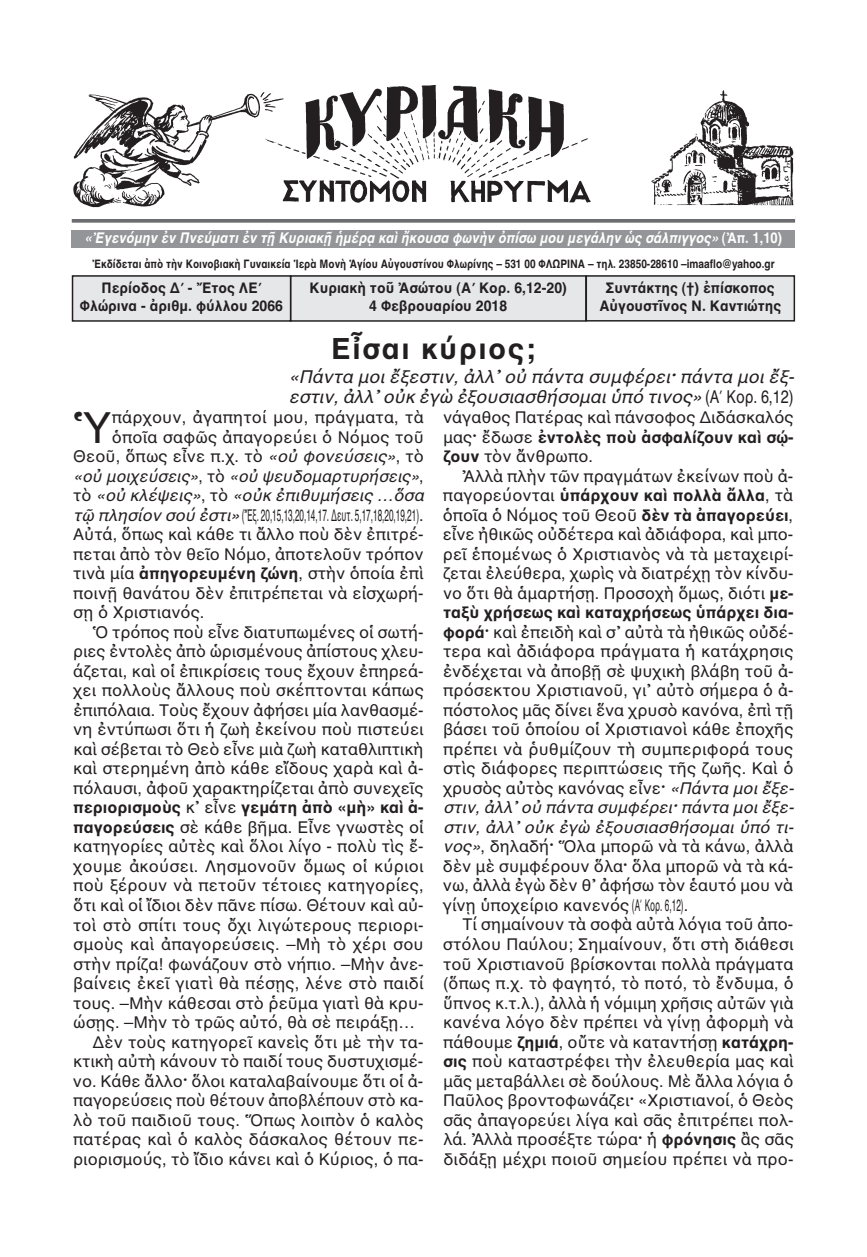
<style>
.page{position:relative;width:867px;height:1257px;background:#fff}
.page>*{position:absolute;margin:0;border:0;box-sizing:border-box;transform-origin:0 0}
.t1{font:43.5px "AL Helvetica";color:#231f20}
.t2{font:700 30px "AL Helvetica";letter-spacing:.05em;color:#231f20}
.t3{font:italic 18px/19.5px "AL Helvetica";color:#231f20}
.t4{font:16.5px "AL Helvetica";color:#231f20}
.t5{font:italic 16.5px "AL Helvetica";color:#231f20}
.t6{font:700 16.5px "AL Helvetica";color:#231f20}
.t7{font:16.5px "AL Helvetica";color:#231f20;scale:.5 1}
.t8{font:700 15px/18px "AL Helvetica";color:#231f20;text-align:center;scale:.95 1}
.t9{font:italic 700 15px "AL Helvetica";color:#fff;scale:.88 1}
.t10{font:700 12px "AL Helvetica";color:#231f20;scale:.85 1}
.s1{font-style:normal}
.s2{font-weight:700}
.s3{font-style:italic}
.s4{font-weight:400}
</style>
<div class="page">
<div style="left:291px;top:277px;width:294px;height:43px;background:#e6e7e9"></div>
<div style="left:290px;top:275px;width:296px;height:47px;border:2px solid #231f20"></div>
<div style="left:73px;top:277px;width:217px;height:43px;background:#e6e7e9"></div>
<div style="left:72px;top:275px;width:219px;height:47px;border:2px solid #231f20"></div>
<div style="left:587px;top:277px;width:206px;height:43px;background:#e6e7e9"></div>
<div style="left:585px;top:275px;width:210px;height:46px;border:2px solid #231f20"></div>
<svg style="left:72px;top:219px;width:723px;height:4px;background:#78797c"></svg>
<div style="left:72px;top:230px;width:723px;height:18px;background:#939598"></div>
<img style="left:73px;top:85px;width:721px;height:123px">
<p class="t9" style="left:85px;top:229px;width:794px">«Ἐγενόμην ἐν Πνεύματι ἐν τῇ Κυριακῇ ἡμέρᾳ καὶ ἤκουσα φωνὴν ὀπίσω μου μεγάλην ὡς σάλπιγγος» <span class="s1">(Ἀπ. 1,10)</span></p>
<p class="t10" style="left:92px;top:257px;width:804px">Ἐκδίδεται ἀπὸ τὴν Κοινοβιακὴ Γυναικεία Ἱερὰ Μονὴ Ἁγίου Αὐγουστίνου Φλωρίνης – 531 00 ΦΛΩΡΙΝΑ – τηλ. 23850-28610 –imaaflo@yahoo.gr</p>
<p class="t8" style="left:80px;top:279px;width:215px">Περίοδος Δ΄ - Ἔτος ΛΕ΄<br>Φλώρινα - ἀριθμ. φύλλου 2066</p>
<p class="t8" style="left:599px;top:279px;width:193px">Συντάκτης (†) ἐπίσκοπος<br>Αὐγουστῖνος Ν. Καντιώτης</p>
<p class="t2" style="left:331px;top:331px;width:206px">Εἶσαι κύριος;</p>
<p class="t3" style="left:289px;top:367px;width:506px">«Πάντα μοι ἔξεστιν, ἀλλ᾿ οὐ πάντα συμφέρει<span class="s2">·</span> πάντα μοι ἔξ&shy;εστιν, ἀλλ᾿ οὐκ ἐγὼ ἐξουσιασθήσομαι ὑπό τινος» <span class="s1">(Α΄ Κορ. 6,12)</span></p>
<p class="t8" style="left:309px;top:279px;width:272px">Κυριακὴ τοῦ Ἀσώτου (Α΄ Κορ. 6,12-20)<br>4 Φεβρουαρίου 2018</p>
<p class="t1" style="left:73px;top:402px;width:40px">Ὑ</p>
<p class="t4" style="left:112px;top:408px;width:313px">πάρχουν, ἀγαπητοί μου, πράγματα, τὰ</p>
<p class="t4" style="left:112px;top:427px;width:313px">ὁποῖα σαφῶς ἀπαγορεύει ὁ Νόμος τοῦ</p>
<p class="t4" style="left:73px;top:447px;width:352px">Θεοῦ, ὅπως εἶνε π.χ. τὸ <span class="s3">«οὐ φονεύσεις»</span>, τὸ</p>
<p class="t5" style="left:73px;top:466px;width:352px">«οὐ μοιχεύσεις»<span class="s1">, τὸ</span> «οὐ ψευδομαρτυρήσεις»<span class="s1">,</span></p>
<p class="t5" style="left:73px;top:486px;width:352px"><span class="s1">τὸ</span> «οὐ κλέψεις»<span class="s1">, τὸ</span> «οὐκ ἐπιθυμήσεις …ὅσα</p>
<p class="t7" style="left:73px;top:505px;width:702px"><span class="s3">τῷ πλησίον σού ἐστι»</span>(Ἔξ. 20,15,13,20,14,17. Δευτ. 5,17,18,20,19,21).</p>
<p class="t4" style="left:73px;top:525px;width:352px">Αὐτά, ὅπως καὶ κάθε τι ἄλλο ποὺ δὲν ἐπιτρέ-</p>
<p class="t4" style="left:73px;top:544px;width:352px">πεται ἀπὸ τὸν θεῖο Νόμο, ἀποτελοῦν τρόπον</p>
<p class="t4" style="left:73px;top:564px;width:352px">τινὰ μία <span class="s2">ἀπηγορευμένη ζώνη</span>, στὴν ὁποία ἐπὶ</p>
<p class="t4" style="left:73px;top:583px;width:352px">ποινῇ θανάτου δὲν ἐπιτρέπεται νὰ εἰσχωρή-</p>
<p class="t4" style="left:73px;top:603px;width:133px">σῃ ὁ Χριστιανός.</p>
<p class="t4" style="left:93px;top:622px;width:332px">Ὁ τρόπος ποὺ εἶνε διατυπωμένες οἱ σωτή-</p>
<p class="t4" style="left:73px;top:642px;width:352px">ριες ἐντολὲς ἀπὸ ὡρισμένους ἀπίστους χλευ-</p>
<p class="t4" style="left:73px;top:661px;width:352px">άζεται, καὶ οἱ ἐπικρίσεις τους ἔχουν ἐπηρεά-</p>
<p class="t4" style="left:73px;top:681px;width:352px">χει πολλοὺς ἄλλους ποὺ σκέπτονται κάπως</p>
<p class="t4" style="left:73px;top:700px;width:352px">ἐπιπόλαια. Τοὺς ἔχουν ἀφήσει μία λανθασμέ-</p>
<p class="t4" style="left:73px;top:720px;width:352px">νη ἐντύπωσι ὅτι ἡ ζωὴ ἐκείνου ποὺ πιστεύει</p>
<p class="t4" style="left:73px;top:739px;width:352px">καὶ σέβεται τὸ Θεὸ εἶνε μιὰ ζωὴ καταθλιπτικὴ</p>
<p class="t4" style="left:73px;top:759px;width:352px">καὶ στερημένη ἀπὸ κάθε εἴδους χαρὰ καὶ ἀ-</p>
<p class="t4" style="left:73px;top:778px;width:352px">πόλαυσι, ἀφοῦ χαρακτηρίζεται ἀπὸ συνεχεῖς</p>
<p class="t6" style="left:73px;top:798px;width:352px">περιορισμοὺς <span class="s4">κ᾽ εἶνε</span> γεμάτη ἀπὸ «μὴ» καὶ ἀ-</p>
<p class="t4" style="left:73px;top:817px;width:352px"><span class="s2">παγορεύσεις</span> σὲ κάθε βῆμα. Εἶνε γνωστὲς οἱ</p>
<p class="t4" style="left:73px;top:837px;width:352px">κατηγορίες αὐτὲς καὶ ὅλοι λίγο - πολὺ τὶς ἔ-</p>
<p class="t4" style="left:73px;top:856px;width:352px">χουμε ἀκούσει. Λησμονοῦν ὅμως οἱ κύριοι</p>
<p class="t4" style="left:73px;top:876px;width:352px">ποὺ ξέρουν νὰ πετοῦν τέτοιες κατηγορίες,</p>
<p class="t4" style="left:73px;top:895px;width:352px">ὅτι καὶ οἱ ἴδιοι δὲν πᾶνε πίσω. Θέτουν καὶ αὐ-</p>
<p class="t4" style="left:73px;top:915px;width:352px">τοὶ στὸ σπίτι τους ὄχι λιγώτερους περιορι-</p>
<p class="t4" style="left:73px;top:934px;width:352px">σμοὺς καὶ ἀπαγορεύσεις. –Μὴ τὸ χέρι σου</p>
<p class="t4" style="left:73px;top:954px;width:352px">στὴν πρίζα! φωνάζουν στὸ νήπιο. –Μὴν ἀνε-</p>
<p class="t4" style="left:73px;top:973px;width:352px">βαίνεις ἐκεῖ γιατὶ θὰ πέσῃς, λένε στὸ παιδί</p>
<p class="t4" style="left:73px;top:993px;width:352px">τους. –Μὴν κάθεσαι στὸ ῥεῦμα γιατὶ θὰ κρυ-</p>
<p class="t4" style="left:73px;top:1012px;width:343px">ώσῃς. –Μὴν τὸ τρῶς αὐτό, θὰ σὲ πειράξῃ…</p>
<p class="t4" style="left:92px;top:1032px;width:332px">Δὲν τοὺς κατηγορεῖ κανεὶς ὅτι μὲ τὴν τα-</p>
<p class="t4" style="left:73px;top:1051px;width:352px">κτικὴ αὐτὴ κάνουν τὸ παιδί τους δυστυχισμέ-</p>
<p class="t4" style="left:73px;top:1071px;width:352px">νο. Κάθε ἄλλο<span class="s2">·</span> ὅλοι καταλαβαίνουμε ὅτι οἱ ἀ-</p>
<p class="t4" style="left:73px;top:1090px;width:352px">παγορεύσεις ποὺ θέτουν ἀποβλέπουν στὸ κα-</p>
<p class="t4" style="left:73px;top:1110px;width:352px">λὸ τοῦ παιδιοῦ τους. Ὅπως λοιπὸν ὁ καλὸς</p>
<p class="t4" style="left:73px;top:1129px;width:352px">πατέρας καὶ ὁ καλὸς δάσκαλος θέτουν πε-</p>
<p class="t4" style="left:73px;top:1149px;width:352px">ριορισμούς, τὸ ἴδιο κάνει καὶ ὁ Κύριος, ὁ πα-</p>
<p class="t4" style="left:443px;top:408px;width:352px">νάγαθος Πατέρας καὶ πάνσοφος Διδάσκαλός</p>
<p class="t6" style="left:443px;top:427px;width:352px"><span class="s4">μας</span>· <span class="s4">ἔδωσε</span> ἐντολὲς ποὺ ἀσφαλίζουν καὶ σῴ-</p>
<p class="t4" style="left:443px;top:447px;width:151px"><span class="s2">ζουν</span> τὸν ἄνθρωπο.</p>
<p class="t4" style="left:462px;top:466px;width:332px">Ἀλλὰ πλὴν τῶν πραγμάτων ἐκείνων ποὺ ἀ-</p>
<p class="t6" style="left:443px;top:486px;width:351px"><span class="s4">παγορεύονται</span> ὑπάρχουν καὶ πολλὰ ἄλλα<span class="s4">, τὰ</span></p>
<p class="t4" style="left:442px;top:505px;width:352px">ὁποῖα ὁ Νόμος τοῦ Θεοῦ <span class="s2">δὲν τὰ ἀπαγορεύει</span>,</p>
<p class="t4" style="left:442px;top:525px;width:352px">εἶνε ἠθικῶς οὐδέτερα καὶ ἀδιάφορα, καὶ μπο-</p>
<p class="t4" style="left:443px;top:544px;width:352px">ρεῖ ἑπομένως ὁ Χριστιανὸς νὰ τὰ μεταχειρί-</p>
<p class="t4" style="left:443px;top:564px;width:352px">ζεται ἐλεύθερα, χωρὶς νὰ διατρέχῃ τὸν κίνδυ-</p>
<p class="t4" style="left:443px;top:583px;width:352px">νο ὅτι θὰ ἁμαρτήσῃ. Προσοχὴ ὅμως, διότι <span class="s2">με-</span></p>
<p class="t6" style="left:443px;top:603px;width:352px">ταξὺ χρήσεως καὶ καταχρήσεως ὑπάρχει δια-</p>
<p class="t4" style="left:443px;top:622px;width:352px"><span class="s2">φορά·</span> καὶ ἐπειδὴ καὶ σ᾽ αὐτὰ τὰ ἠθικῶς οὐδέ-</p>
<p class="t4" style="left:443px;top:642px;width:352px">τερα καὶ ἀδιάφορα πράγματα ἡ κατάχρησις</p>
<p class="t4" style="left:443px;top:661px;width:352px">ἐνδέχεται νὰ ἀποβῇ σὲ ψυχικὴ βλάβη τοῦ ἀ-</p>
<p class="t4" style="left:443px;top:681px;width:352px">πρόσεκτου Χριστιανοῦ, γι᾽ αὐτὸ σήμερα ὁ ἀ-</p>
<p class="t4" style="left:443px;top:700px;width:352px">πόστολος μᾶς δίνει ἕνα χρυσὸ κανόνα, ἐπὶ τῇ</p>
<p class="t4" style="left:443px;top:720px;width:352px">βάσει τοῦ ὁποίου οἱ Χριστιανοὶ κάθε ἐποχῆς</p>
<p class="t4" style="left:443px;top:739px;width:352px">πρέπει νὰ ῥυθμίζουν τὴ συμπεριφορά τους</p>
<p class="t4" style="left:443px;top:759px;width:352px">στὶς διάφορες περιπτώσεις τῆς ζωῆς. Καὶ ὁ</p>
<p class="t4" style="left:443px;top:778px;width:352px">χρυσὸς αὐτὸς κανόνας εἶνε<span class="s2">·</span> <span class="s3">«Πάντα μοι ἔξε-</span></p>
<p class="t5" style="left:443px;top:798px;width:352px">στιν, ἀλλ᾿ οὐ πάντα συμφέρει<span class="s2">·</span> πάντα μοι ἔξε-</p>
<p class="t5" style="left:443px;top:817px;width:352px">στιν, ἀλλ᾿ οὐκ ἐγὼ ἐξουσιασθήσομαι ὑπό τι-</p>
<p class="t4" style="left:443px;top:837px;width:352px"><span class="s3">νος»</span>, δηλαδή<span class="s2">·</span> Ὅλα μπορῶ νὰ τὰ κάνω, ἀλλὰ</p>
<p class="t4" style="left:443px;top:856px;width:352px">δὲν μὲ συμφέρουν ὅλα<span class="s2">·</span> ὅλα μπορῶ νὰ τὰ κά-</p>
<p class="t4" style="left:443px;top:876px;width:352px">νω, ἀλλὰ ἐγὼ δὲν θ᾽ ἀφήσω τὸν ἑαυτό μου νὰ</p>
<p class="t4" style="left:443px;top:895px;width:247px">γίνῃ ὑποχείριο κανενός (Α΄ Κορ. 6,12).</p>
<p class="t4" style="left:462px;top:915px;width:332px">Τί σημαίνουν τὰ σοφὰ αὐτὰ λόγια τοῦ ἀπο-</p>
<p class="t4" style="left:443px;top:934px;width:352px">στόλου Παύλου; Σημαίνουν, ὅτι στὴ διάθεσι</p>
<p class="t4" style="left:443px;top:954px;width:352px">τοῦ Χριστιανοῦ βρίσκονται πολλὰ πράγματα</p>
<p class="t4" style="left:443px;top:973px;width:352px">(ὅπως π.χ. τὸ φαγητό, τὸ ποτό, τὸ ἔνδυμα, ὁ</p>
<p class="t4" style="left:443px;top:993px;width:352px">ὕπνος κ.τ.λ.), ἀλλὰ ἡ νόμιμη χρῆσις αὐτῶν γιὰ</p>
<p class="t4" style="left:443px;top:1012px;width:352px">κανένα λόγο δὲν πρέπει νὰ γίνῃ ἀφορμὴ νὰ</p>
<p class="t4" style="left:443px;top:1032px;width:352px">πάθουμε <span class="s2">ζημιά</span>, οὔτε νὰ καταντήσῃ <span class="s2">κατάχρη-</span></p>
<p class="t4" style="left:443px;top:1051px;width:352px"><span class="s2">σις</span> ποὺ καταστρέφει τὴν ἐλευθερία μας καὶ</p>
<p class="t4" style="left:443px;top:1071px;width:352px">μᾶς μεταβάλλει σὲ δούλους. Μὲ ἄλλα λόγια ὁ</p>
<p class="t4" style="left:443px;top:1090px;width:352px">Παῦλος βροντοφωνάζει<span class="s2">·</span> «Χριστιανοί, ὁ Θεὸς</p>
<p class="t4" style="left:443px;top:1110px;width:352px">σᾶς ἀπαγορεύει λίγα καὶ σᾶς ἐπιτρέπει πολ-</p>
<p class="t4" style="left:443px;top:1129px;width:352px">λά. Ἀλλὰ προσέξτε τώρα<span class="s2">·</span> ἡ <span class="s2">φρόνησις</span> ἂς σᾶς</p>
<p class="t4" style="left:443px;top:1149px;width:352px">διδάξῃ μέχρι ποιοῦ σημείου πρέπει νὰ προ-</p>
</div>
